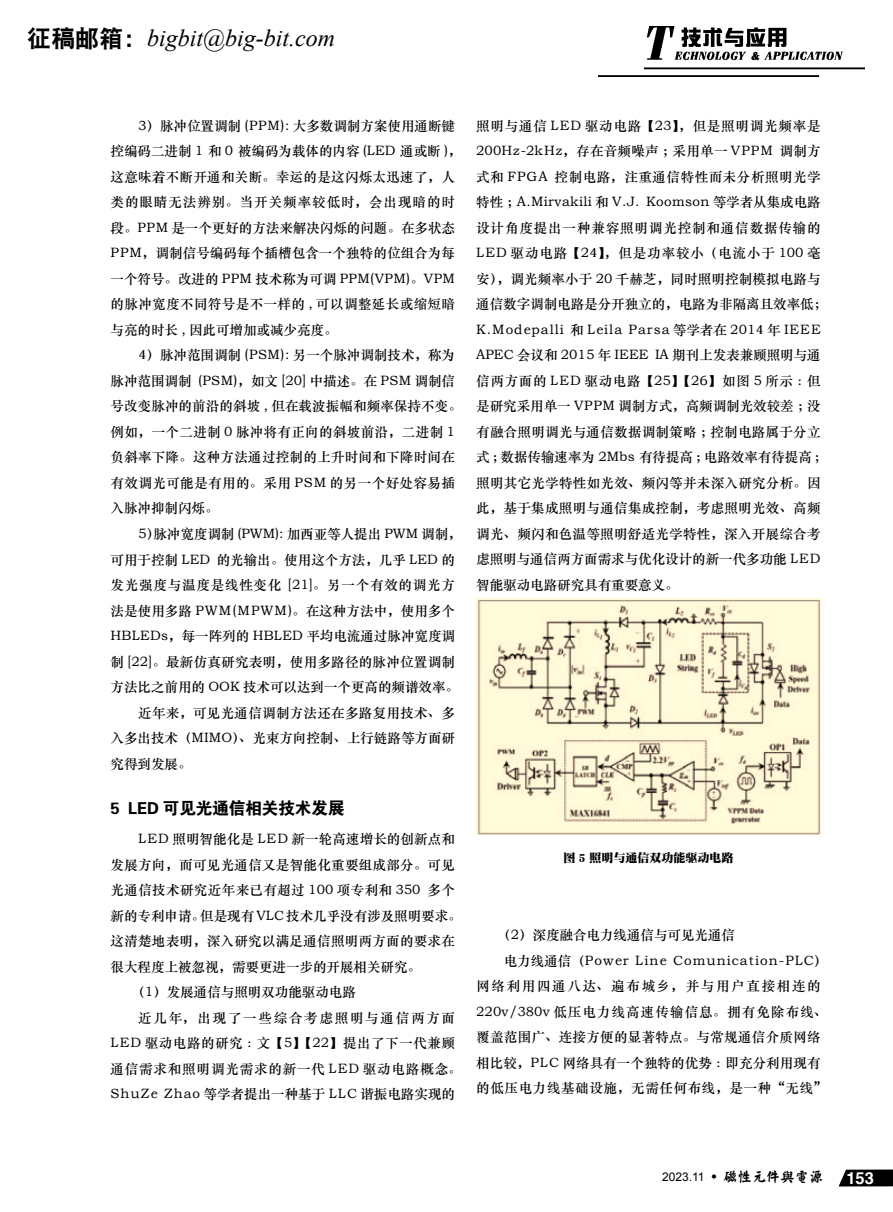
<style>
.page{position:relative;width:893px;height:1212px;background:#fff}
.page>*{position:absolute;margin:0;border:0;box-sizing:border-box;transform-origin:0 0}
.t1{font:italic 24px "Times New Roman";color:#000}
.t2{font:16.5px "Cloud Hei Chao Cu GBK";color:#000}
.t3{font:16.5px "CT Cu Hei SJ";color:#fff}
.t4{font:13.5px/25.5px "ST Zhongsong";letter-spacing:.02em;color:#000}
.t5{font:13.5px "ST Zhongsong";color:#000}
.t6{font:13.5px "ST Zhongsong";letter-spacing:.08em;color:#000}
.t7{font:13.5px "ST Zhongsong";letter-spacing:.04em;color:#000}
.t8{font:13.5px "ST Zhongsong";letter-spacing:.06em;color:#000}
.t9{font:13.5px "ST Zhongsong";letter-spacing:.065em;color:#000}
.t10{font:13.5px "ST Zhongsong";letter-spacing:.05em;color:#000}
.t11{font:13.5px "ST Zhongsong";letter-spacing:.125em;color:#000}
.t12{font:13.5px "ST Zhongsong";letter-spacing:.13em;color:#000}
.t13{font:12px "Arial";color:#000}
.t14{font:12px "DFP Song W12";color:#000}
.s1{font-family:"DFP Hei W9";font-style:normal}
.s2{font-family:"Sim Sun";font-size:18px}
.s3{font-family:"H Yx 4 gf";font-size:14.4px}
</style>
<div class="page">
<div style="left:838px;top:1169px;width:55px;height:17px;background:#000"></div>
<svg style="left:838px;top:1169px;width:9px;height:18px"></svg>
<img style="left:598px;top:27px;width:266px;height:50px">
<img style="left:476px;top:598px;width:345px;height:236px">
<h1 class="t1" style="left:27px;top:22px;width:310px"><span class="s1">征稿邮箱：</span>bigbit@big-bit.com</h1>
<p class="t4" style="left:111px;top:112px;width:353px;text-indent:28px">3）脉冲位置调制 (PPM): 大多数调制方案使用通断键控编码二进制 1 和 0 被编码为载体的内容 (LED 通或断 )，这意味着不断开通和关断。幸运的是这闪烁太迅速了，人类的眼睛无法辨别。当开关频率较低时，会出现暗的时段。PPM 是一个更好的方法来解决闪烁的问题。在多状态<br>PPM，调制信号编码每个插槽包含一个独特的位组合为每一个符号。改进的 PPM 技术称为可调 PPM(VPM)。VPM的脉冲宽度不同符号是不一样的 , 可以调整延长或缩短暗与亮的时长 , 因此可增加或减少亮度。</p>
<p class="t4" style="left:111px;top:342px;width:353px;text-indent:28px">4）脉冲范围调制 (PSM): 另一个脉冲调制技术，称为脉冲范围调制 (PSM)，如文 [20] 中描述。在 PSM 调制信号改变脉冲的前沿的斜坡 , 但在载波振幅和频率保持不变。例如，一个二进制 0 脉冲将有正向的斜坡前沿，二进制 1负斜率下降。这种方法通过控制的上升时间和下降时间在有效调光可能是有用的。采用 PSM 的另一个好处容易插入脉冲抑制闪烁。</p>
<p class="t5" style="left:138px;top:524px;width:325px">5）脉冲宽度调制 (PWM): 加西亚等人提出 PWM 调制，</p>
<p class="t5" style="left:111px;top:550px;width:346px">可用于控制 LED 的光输出。使用这个方法，几乎 LED 的</p>
<p class="t8" style="left:111px;top:575px;width:346px">发光强度与温度是线性变化 [21]。另一个有效的调光方</p>
<p class="t4" style="left:111px;top:597px;width:346px">法是使用多路 PWM(MPWM)。在这种方法中，使用多个</p>
<p class="t5" style="left:111px;top:626px;width:346px">HBLEDs，每一阵列的 HBLED 平均电流通过脉冲宽度调</p>
<p class="t4" style="left:111px;top:648px;width:346px">制 [22]。最新仿真研究表明，使用多路径的脉冲位置调制</p>
<p class="t5" style="left:111px;top:677px;width:350px">方法比之前用的 OOK 技术可以达到一个更高的频谱效率。</p>
<p class="t4" style="left:138px;top:699px;width:318px">近年来，可见光通信调制方法还在多路复用技术、多</p>
<p class="t5" style="left:111px;top:728px;width:346px">入多出技术（MIMO）、光束方向控制、上行链路等方面研</p>
<p class="t4" style="left:111px;top:750px;width:82px">究得到发展。</p>
<p class="t2" style="left:111px;top:797px;width:235px">5 LED 可见光通信相关技术发展</p>
<p class="t4" style="left:138px;top:826px;width:318px">LED 照明智能化是 LED 新一轮高速增长的创新点和</p>
<p class="t4" style="left:111px;top:851px;width:346px">发展方向，而可见光通信又是智能化重要组成部分。可见</p>
<p class="t4" style="left:111px;top:877px;width:346px">光通信技术研究近年来已有超过 100 项专利和 350 多个</p>
<p class="t5" style="left:111px;top:906px;width:353px">新的专利申请。但是现有 VLC 技术几乎没有涉及照明要求。</p>
<p class="t4" style="left:111px;top:928px;width:346px">这清楚地表明，深入研究以满足通信照明两方面的要求在</p>
<p class="t5" style="left:111px;top:957px;width:312px">很大程度上被忽视，需要更进一步的开展相关研究。</p>
<p class="t5" style="left:131px;top:983px;width:226px">（1）发展通信与照明双功能驱动电路</p>
<p class="t12" style="left:138px;top:1008px;width:318px">近几年，出现了一些综合考虑照明与通信两方面</p>
<p class="t7" style="left:111px;top:1034px;width:346px">LED 驱动电路的研究：文【5】【22】提出了下一代兼顾</p>
<p class="t9" style="left:111px;top:1059px;width:353px">通信需求和照明调光需求的新一代 LED 驱动电路概念。</p>
<p class="t5" style="left:111px;top:1085px;width:346px">ShuZe Zhao 等学者提出一种基于 LLC 谐振电路实现的</p>
<p class="t4" style="left:476px;top:112px;width:353px">照明与通信 LED 驱动电路【23】，但是照明调光频率是<br>200Hz-2kHz，存在音频噪声；采用单一 VPPM 调制方式和 FPGA 控制电路，注重通信特性而未分析照明光学特性；A.Mirvakili 和 V.J. Koomson 等学者从集成电路设计角度提出一种兼容照明调光控制和通信数据传输的<br>LED 驱动电路【24】，但是功率较小（电流小于 100 毫安），调光频率小于 20 千赫芝，同时照明控制模拟电路与通信数字调制电路是分开独立的，电路为非隔离且效率低；<br>K.Modepalli 和 Leila Parsa 等学者在 2014 年 IEEE<br>APEC 会议和 2015 年 IEEE IA 期刊上发表兼顾照明与通信两方面的 LED 驱动电路【25】【26】如图 5 所示：但是研究采用单一 VPPM 调制方式，高频调制光效较差；没有融合照明调光与通信数据调制策略；控制电路属于分立式；数据传输速率为 2Mbs 有待提高；电路效率有待提高；照明其它光学特性如光效、频闪等并未深入研究分析。因此，基于集成照明与通信集成控制，考虑照明光效、高频调光、频闪和色温等照明舒适光学特性，深入开展综合考虑照明与通信两方面需求与优化设计的新一代多功能 LED智能驱动电路研究具有重要意义。</p>
<p class="t14" style="left:563px;top:852px;width:172px">图 5 照明与通信双功能驱动电路</p>
<p class="t5" style="left:497px;top:926px;width:239px">（2）深度融合电力线通信与可见光通信</p>
<p class="t6" style="left:504px;top:951px;width:325px">电力线通信（Power Line Comunication-PLC）</p>
<p class="t11" style="left:476px;top:977px;width:346px">网络利用四通八达、遍布城乡，并与用户直接相连的</p>
<p class="t6" style="left:476px;top:1002px;width:353px">220v/380v 低压电力线高速传输信息。拥有免除布线、</p>
<p class="t4" style="left:476px;top:1024px;width:346px">覆盖范围广、连接方便的显著特点。与常规通信介质网络</p>
<p class="t4" style="left:476px;top:1049px;width:346px">相比较，PLC 网络具有一个独特的优势：即充分利用现有</p>
<p class="t10" style="left:476px;top:1079px;width:353px">的低压电力线基础设施，无需任何布线，是一种“无线”</p>
<p class="t13" style="left:662px;top:1168px;width:163px">2023.11<span class="s2">·</span><span class="s3">磁性元件与电源</span></p>
<p class="t3" style="left:846px;top:1170px;width:29px">153</p>
</div>
